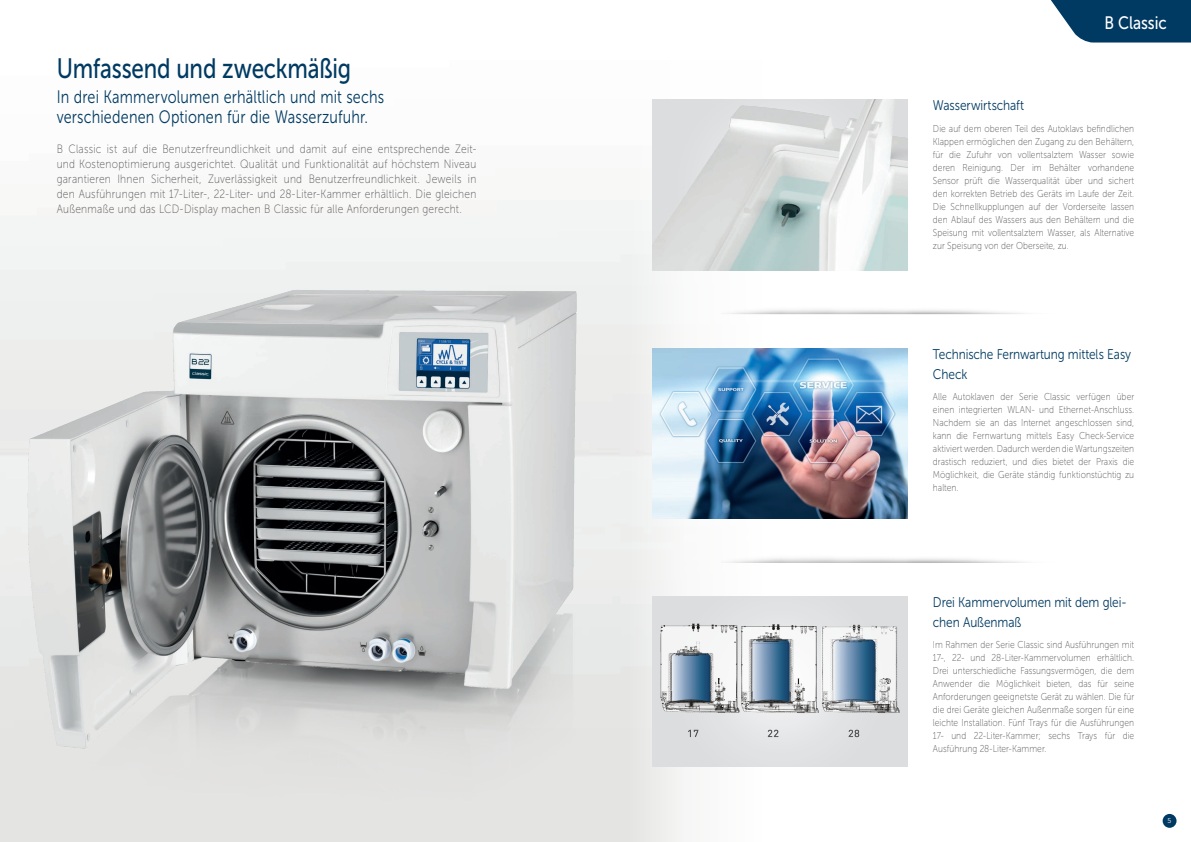
<style>
.page{position:relative;width:1191px;height:842px;background:#fff}
.page>*{position:absolute;margin:0;border:0;box-sizing:border-box;transform-origin:0 0}
.titolo{font:28px "Museo Sans 500";letter-spacing:-.01em;color:#003a62;scale:.8 1}
.sottotitolo{font:18px/20px "Museo Sans 300";letter-spacing:.01em;color:#003a62;scale:.8 1}
.sottotitolo-2{font:18px "Museo Sans 500";letter-spacing:-.005em;color:#fff;scale:.85 1}
.titolo_riquadro{font:14px/20px "Museo Sans 300";letter-spacing:-.005em;color:#003a62;scale:.85 1}
.corpo_testo{font:12px/15px "Museo Sans 100";letter-spacing:.025em;color:#57585a;text-align:justify;scale:.85 1}
.testo_riquadro{font:10px/13px "Museo Sans 100";letter-spacing:.005em;color:#57585a;text-align:justify;scale:.85 1}
.t1{font:7px "Museo Sans 300";color:#fff}
</style>
<div class="page">
<div style="left:1162px;top:814px;width:14px;height:14px;background:#003a62;border-radius:50%"></div>
<svg style="left:561px;top:99px;width:296px;height:743px;fill:#f2f4f3"></svg>
<div style="left:652px;top:596px;width:255px;height:170px;background:#dddee0"></div>
<img style="left:652px;top:100px;width:255px;height:170px">
<img style="left:713px;top:279px;width:311px;height:60px">
<img style="left:713px;top:527px;width:312px;height:60px">
<img style="left:652px;top:348px;width:255px;height:170px">
<svg style="left:1051px;top:0;width:140px;height:43px"></svg>
<img style="left:0;top:270px;width:595px;height:539px">
<img style="left:660px;top:624px;width:239px;height:114px">
<p class="titolo" style="left:57px;top:53px;width:369px">Umfassend und zweckmäßig</p>
<p class="sottotitolo" style="left:57px;top:87px;width:411px">In drei Kammervolumen erhältlich und mit sechs verschiedenen Optionen für die Wasserzufuhr.</p>
<p class="corpo_testo" style="left:57px;top:141px;width:495px">B Classic ist auf die Benutzerfreundlichkeit und damit auf eine entsprechende Zeit&shy;und Kostenoptimierung ausgerichtet. Qualität und Funktionalität auf höchstem Niveau garantieren Ihnen Sicherheit, Zuverlässigkeit und Benutzerfreundlichkeit. Jeweils in den Ausführungen mit 17-Liter-, 22-Liter- und 28-Liter-Kammer erhältlich. Die gleichen Außenmaße und das LCD-Display machen B Classic für alle Anforderungen gerecht.</p>
<p class="sottotitolo-2" style="left:1104px;top:13px;width:75px">B Classic</p>
<p class="titolo_riquadro" style="left:933px;top:96px;width:109px">Wasserwirtschaft</p>
<p class="testo_riquadro" style="left:933px;top:122px;width:238px">Die auf dem oberen Teil des Autoklavs befindlichen Klappen ermöglichen den Zugang zu den Behältern, für die Zufuhr von vollentsalztem Wasser sowie deren Reinigung. Der im Behälter vorhandene Sensor prüft die Wasserqualität über und sichert den korrekten Betrieb des Geräts im Laufe der Zeit.<br>Die Schnellkupplungen auf der Vorderseite lassen den Ablauf des Wassers aus den Behältern und die Speisung mit vollentsalztem Wasser, als Alternative zur Speisung von der Oberseite, zu.</p>
<p class="titolo_riquadro" style="left:933px;top:344px;width:235px">Technische Fernwartung mittels Easy<br>Check</p>
<p class="testo_riquadro" style="left:933px;top:390px;width:238px">Alle Autoklaven der Serie Classic verfügen über einen integrierten WLAN- und Ethernet-Anschluss.<br>Nachdem sie an das Internet angeschlossen sind, kann die Fernwartung mittels Easy Check-Service aktiviert werden. Dadurch werden die Wartungszeiten drastisch reduziert, und dies bietet der Praxis die Möglichkeit, die Geräte ständig funktionstüchtig zu halten.</p>
<p class="titolo_riquadro" style="left:933px;top:592px;width:230px">Drei Kammervolumen mit dem glei&shy;chen Außenmaß</p>
<p class="testo_riquadro" style="left:933px;top:638px;width:238px">Im Rahmen der Serie Classic sind Ausführungen mit 17-, 22- und 28-Liter-Kammervolumen erhältlich.<br>Drei unterschiedliche Fassungsvermögen, die dem Anwender die Möglichkeit bieten, das für seine Anforderungen geeignetste Gerät zu wählen. Die für die drei Geräte gleichen Außenmaße sorgen für eine leichte Installation. Fünf Trays für die Ausführungen 17- und 22-Liter-Kammer; sechs Trays für die Ausführung 28-Liter-Kammer.</p>
<p class="t1" style="left:1167px;top:817px;width:5px">5</p>
</div>
